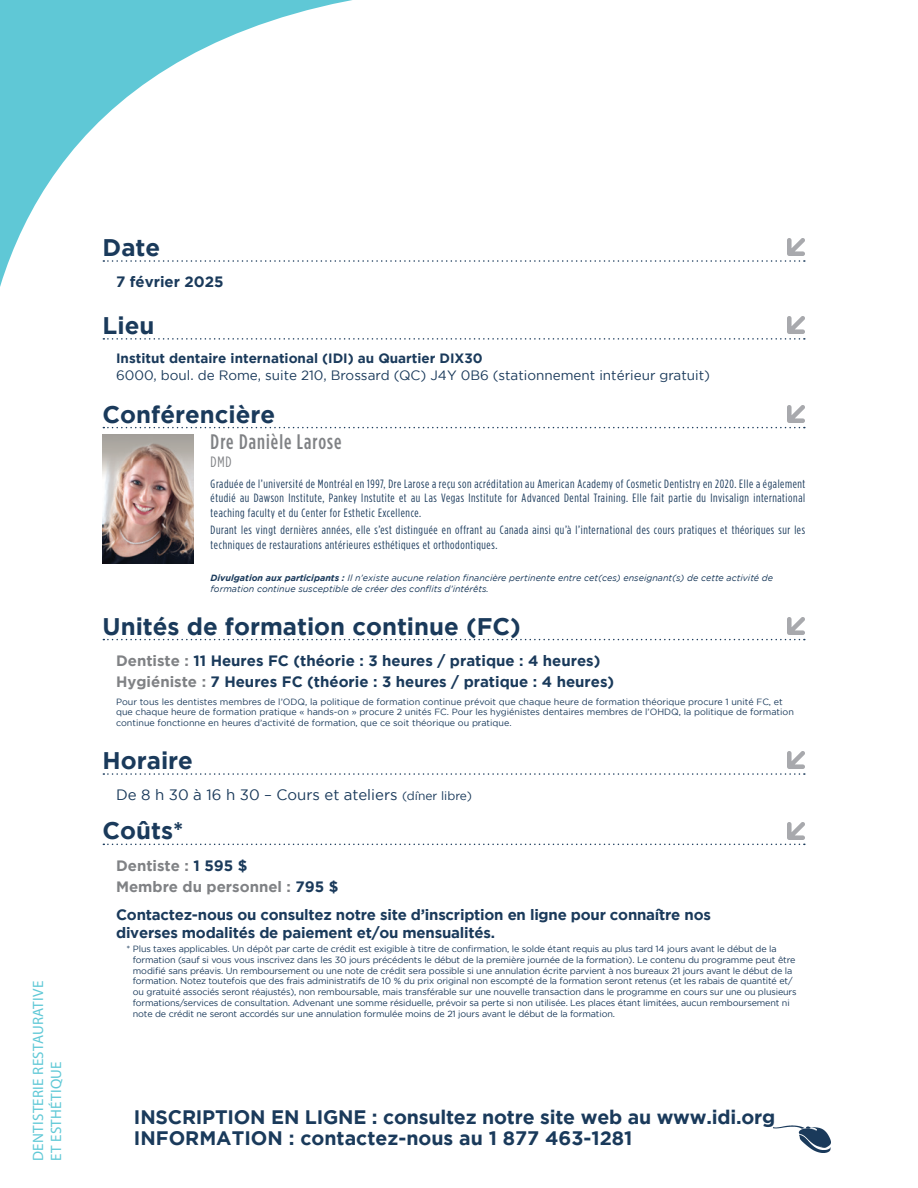
<style>
.page{position:relative;width:918px;height:1188px;background:#fff}
.page>*{position:absolute;margin:0;border:0;box-sizing:border-box;transform-origin:0 0}
.titre_crédits{font:700 24px "Gotham";color:#1a3a5b}
.titre_conférenciers{font:700 24px "Gotham";color:#1a3a5b}
.titre_horaire{font:700 24px "Gotham";color:#1a3a5b}
.titre_coûts{font:700 24px "Gotham";color:#1a3a5b}
.titre_dates{font:700 24px "Gotham";color:#1a3a5b}
.titre_lieu{font:700 24px "Gotham";color:#1a3a5b}
.nom_conférencier{font:500 21px "Gotham Condensed";letter-spacing:.05em;color:#808285}
.texte_objectifs_fin{font:700 19.5px "Gotham";letter-spacing:-.01em;color:#1a3a5b}
.petit_texte{font:700 15px/18px "Gotham";letter-spacing:-.015em;color:#1a3a5b}
.texte_crédits{font:700 15px "Gotham";color:#1a3a5b}
.jour{font:15px "Gotham";color:#1a3a5b}
.type_de_gens{font:700 15px "Gotham";color:#808285}
.section_gestion_prat{font:15px/18px "Myriad Pro";letter-spacing:.02em;color:#5fc8d6}
.texte_dates_bold{font:700 15px "Gotham";color:#1a3a5b}
.lettres_noblesse{font:15px "Gotham Condensed";color:#808285}
.texte_lieu{font:13.5px "Gotham";color:#1a3a5b}
.texte_lieu_bold{font:700 13.5px "Gotham";color:#1a3a5b}
.texte_conférenciers{font:12px/14.4px "Gotham Condensed";letter-spacing:.05em;color:#1a3a5b;text-align:justify}
.petit_texte-2{font:9px/10.8px "Gotham";letter-spacing:-.015em;color:#1a3a5b}
.petit_texte-3{font:italic 9px/10.8px "Gotham";color:#1a3a5b}
.s1{font-weight:700}
.s2{color:#808285}
.s3{font-size:12px}
.s4{color:#1a3a5b}
</style>
<div class="page">
<svg style="left:469px;top:260px;width:336px;height:2px"></svg>
<svg style="left:469px;top:338px;width:336px;height:2px"></svg>
<svg style="left:103px;top:427px;width:702px;height:1px"></svg>
<svg style="left:103px;top:639px;width:702px;height:1px"></svg>
<svg style="left:103px;top:773px;width:702px;height:2px"></svg>
<svg style="left:103px;top:844px;width:702px;height:1px"></svg>
<img style="left:787px;top:239px;width:18px;height:17px">
<img style="left:787px;top:317px;width:18px;height:17px">
<img style="left:787px;top:405px;width:18px;height:18px">
<img style="left:103px;top:434px;width:90px;height:130px">
<img style="left:787px;top:617px;width:18px;height:18px">
<img style="left:787px;top:752px;width:18px;height:17px">
<img style="left:787px;top:822px;width:18px;height:17px">
<svg style="left:0;top:0;width:466px;height:340px"></svg>
<img style="left:773px;top:1125px;width:57px;height:28px">
<p class="section_gestion_prat" style="left:29px;top:1161px;width:181px;rotate:-90deg">DENTISTERIE RESTAURATIVE<br>ET ESTHÉTIQUE</p>
<p class="titre_dates" style="left:103px;top:234px;width:59px">Date</p>
<p class="texte_dates_bold" style="left:116px;top:273px;width:109px">7 février 2025</p>
<p class="titre_lieu" style="left:103px;top:311px;width:53px">Lieu</p>
<p class="texte_lieu_bold" style="left:116px;top:351px;width:368px">Institut dentaire international (IDI) au Quartier DIX30</p>
<p class="texte_lieu" style="left:116px;top:367px;width:595px">6000, boul. de Rome, suite 210, Brossard (QC) J4Y 0B6 (stationnement intérieur gratuit)</p>
<p class="titre_conférenciers" style="left:103px;top:400px;width:174px">Conférencière</p>
<p class="nom_conférencier" style="left:211px;top:430px;width:132px">Dre Danièle Larose</p>
<p class="lettres_noblesse" style="left:211px;top:453px;width:22px">DMD</p>
<p class="texte_conférenciers" style="left:211px;top:477px;width:596px">Graduée de l’université de Montréal en 1997, Dre Larose a reçu son acréditation au American Academy of Cosmetic Dentistry en 2020. Elle a également étudié au Dawson Institute, Pankey Instutite et au Las Vegas Institute for Advanced Dental Training. Elle fait partie du Invisalign international teaching faculty et du Center for Esthetic Excellence.</p>
<p class="texte_conférenciers" style="left:211px;top:523px;width:596px">Durant les vingt dernières années, elle s’est distinguée en offrant au Canada ainsi qu’à l’international des cours pratiques et théoriques sur les techniques de restaurations antérieures esthétiques et orthodontiques.</p>
<p class="petit_texte-3" style="left:211px;top:573px;width:564px"><span class="s1">Divulgation aux participants :</span> Il n’existe aucune relation financière pertinente entre cet(ces) enseignant(s) de cette activité de formation continue susceptible de créer des conflits d’intérêts.</p>
<p class="titre_crédits" style="left:103px;top:612px;width:420px">Unités de formation continue (FC)</p>
<p class="texte_crédits" style="left:116px;top:652px;width:486px"><span class="s2">Dentiste :</span> 11 Heures FC (théorie : 3 heures / pratique : 4 heures)</p>
<p class="texte_crédits" style="left:116px;top:673px;width:500px"><span class="s2">Hygiéniste :</span> 7 Heures FC (théorie : 3 heures / pratique : 4 heures)</p>
<p class="petit_texte-2" style="left:116px;top:696px;width:679px">Pour tous les dentistes membres de l’ODQ, la politique de formation continue prévoit que chaque heure de formation théorique procure 1 unité FC, et que chaque heure de formation pratique « hands-on » procure 2 unités FC. Pour les hygiénistes dentaires membres de l’OHDQ, la politique de formation continue fonctionne en heures d’activité de formation, que ce soit théorique ou pratique.</p>
<p class="titre_horaire" style="left:103px;top:747px;width:92px">Horaire</p>
<p class="jour" style="left:116px;top:787px;width:357px">De 8 h 30 à 16 h 30 – Cours et ateliers <span class="s3">(dîner libre)</span></p>
<p class="titre_coûts" style="left:103px;top:817px;width:82px">Coûts*</p>
<p class="type_de_gens" style="left:116px;top:857px;width:133px">Dentiste : <span class="s4">1 595 $</span></p>
<p class="type_de_gens" style="left:116px;top:878px;width:224px">Membre du personnel : <span class="s4">795 $</span></p>
<p class="petit_texte" style="left:116px;top:905px;width:596px">Contactez-nous ou consultez notre site d’inscription en ligne pour connaître nos diverses modalités de paiement et/ou mensualités.</p>
<p class="petit_texte-2" style="left:133px;top:943px;width:665px;text-indent:-6px">* Plus taxes applicables. Un dépôt par carte de crédit est exigible à titre de confirmation, le solde étant requis au plus tard 14 jours avant le début de la formation (sauf si vous vous inscrivez dans les 30 jours précédents le début de la première journée de la formation). Le contenu du programme peut être modifié sans préavis. Un remboursement ou une note de crédit sera possible si une annulation écrite parvient à nos bureaux 21 jours avant le début de la formation. Notez toutefois que des frais administratifs de 10 % du prix original non escompté de la formation seront retenus (et les rabais de quantité et/ ou gratuité associés seront réajustés), non remboursable, mais transférable sur une nouvelle transaction dans le programme en cours sur une ou plusieurs formations/services de consultation. Advenant une somme résiduelle, prévoir sa perte si non utilisée. Les places étant limitées, aucun remboursement ni note de crédit ne seront accordés sur une annulation formulée moins de 21 jours avant le début de la formation.</p>
<p class="texte_objectifs_fin" style="left:134px;top:1106px;width:643px">INSCRIPTION EN LIGNE : consultez notre site web au www.idi.org</p>
<p class="texte_objectifs_fin" style="left:134px;top:1127px;width:500px">INFORMATION : contactez-nous au 1 877 463-1281</p>
</div>
